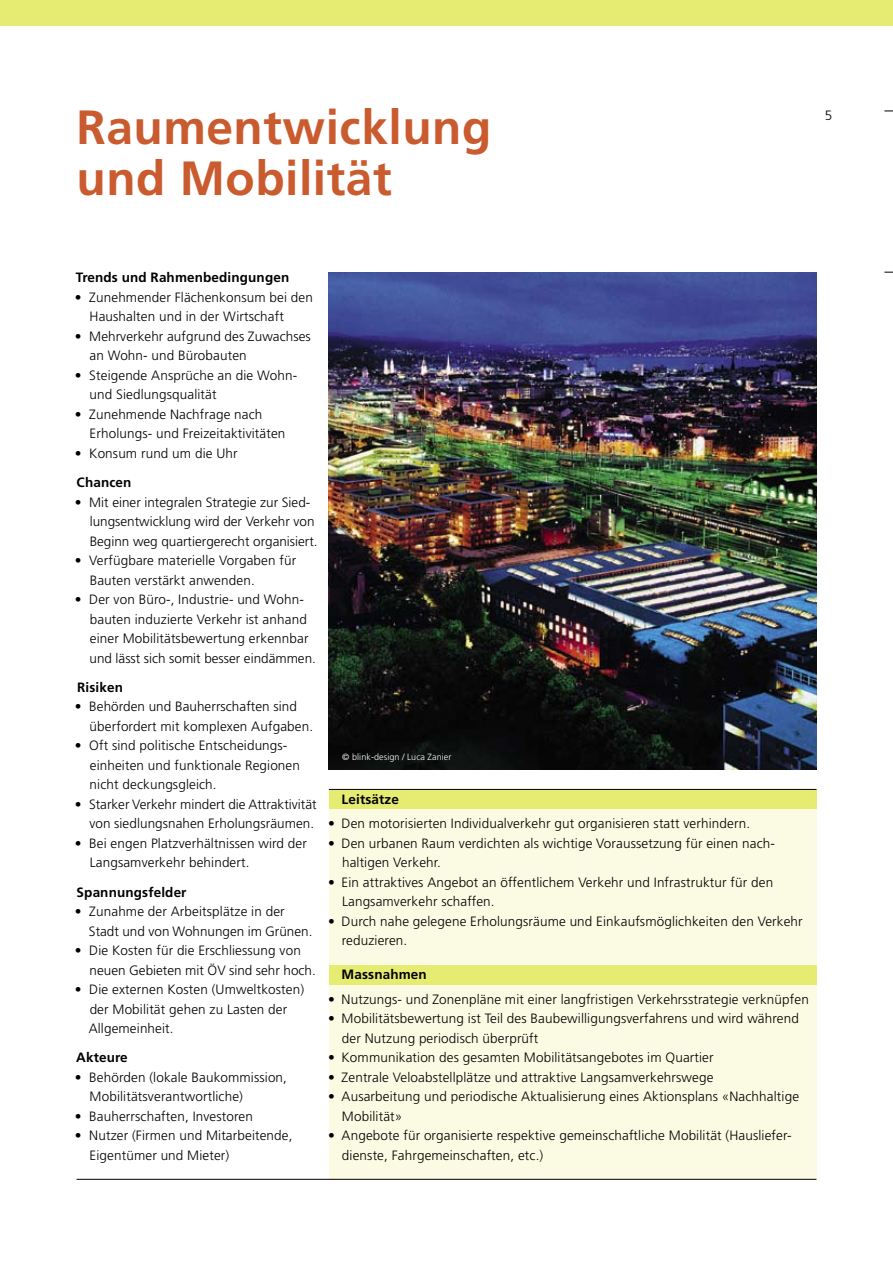
<style>
.page{position:relative;width:893px;height:1263px;background:#fff}
.page>*{position:absolute;margin:0;border:0;box-sizing:border-box;transform-origin:0 0}
.t1{font:700 48px/51px "Frutiger";letter-spacing:.01em;color:#c95b2e}
.t2{font:300 13.5px/19.5px "Frutiger";letter-spacing:.01em;color:#000}
.t3{font:700 13.5px "Frutiger";letter-spacing:.01em;color:#000}
.t4{font:300 9px "Frutiger";letter-spacing:.01em;color:#fff}
</style>
<div class="page">
<div style="left:0;top:0;width:893px;height:26px;background:#e6eb71"></div>
<div style="left:329px;top:789px;width:487px;height:390px;background:#fbfbe4"></div>
<img style="left:329px;top:272px;width:487px;height:498px">
<div style="left:329px;top:965px;width:487px;height:19px;background:#e6eb71"></div>
<div style="left:329px;top:789px;width:487px;height:20px;background:#e6eb71"></div>
<hr style="left:329px;top:789px;width:487px;height:1px;background:#000">
<hr style="left:77px;top:1179px;width:739px;height:1px;background:#000">
<h1 class="t1" style="left:77px;top:101px;width:416px">Raumentwicklung und Mobilität</h1>
<p class="t3" style="left:76px;top:270px;width:215px">Trends und Rahmenbedingungen</p>
<p class="t2" style="left:90px;top:287px;width:225px;text-indent:-15px">• Zunehmender Flächenkonsum bei den<br>Haushalten und in der Wirtschaft</p>
<p class="t2" style="left:89px;top:326px;width:223px;text-indent:-15px">• Mehrverkehr aufgrund des Zuwachses an Wohn- und Bürobauten</p>
<p class="t2" style="left:90px;top:365px;width:209px;text-indent:-15px">• Steigende Ansprüche an die Wohn&shy;und Siedlungsqualität</p>
<p class="t2" style="left:90px;top:404px;width:197px;text-indent:-15px">• Zunehmende Nachfrage nach<br>Erholungs- und Freizeitaktivitäten</p>
<p class="t2" style="left:75px;top:443px;width:164px">• Konsum rund um die Uhr</p>
<p class="t3" style="left:77px;top:474px;width:56px">Chancen</p>
<p class="t2" style="left:90px;top:492px;width:229px;text-indent:-15px">• Mit einer integralen Strategie zur Sied&shy;lungsentwicklung wird der Verkehr von<br>Beginn weg quartiergerecht organisiert.</p>
<p class="t2" style="left:90px;top:551px;width:208px;text-indent:-15px">• Verfügbare materielle Vorgaben für<br>Bauten verstärkt anwenden.</p>
<p class="t2" style="left:90px;top:590px;width:228px;text-indent:-15px">• Der von Büro-, Industrie- und Wohn&shy;bauten induzierte Verkehr ist anhand einer Mobilitätsbewertung erkennbar und lässt sich somit besser eindämmen.</p>
<p class="t3" style="left:77px;top:679px;width:47px">Risiken</p>
<p class="t2" style="left:90px;top:697px;width:225px;text-indent:-15px">• Behörden und Bauherrschaften sind überfordert mit komplexen Aufgaben.</p>
<p class="t2" style="left:90px;top:736px;width:212px;text-indent:-15px">• Oft sind politische Entscheidungs&shy;einheiten und funktionale Regionen nicht deckungsgleich.</p>
<p class="t2" style="left:75px;top:794px;width:243px;text-align:right">• Starker Verkehr mindert die Attrakti-vität von siedlungsnahen Erholungsräumen.</p>
<p class="t2" style="left:90px;top:833px;width:219px;text-indent:-15px">• Bei engen Platzverhältnissen wird der<br>Langsamverkehr behindert.</p>
<p class="t3" style="left:77px;top:884px;width:111px">Spannungsfelder</p>
<p class="t2" style="left:89px;top:902px;width:225px;text-indent:-14px">• Zunahme der Arbeitsplätze in der<br>Stadt und von Wohnungen im Grünen.</p>
<p class="t2" style="left:90px;top:941px;width:228px;text-indent:-15px">• Die Kosten für die Erschliessung von neuen Gebieten mit ÖV sind sehr hoch.</p>
<p class="t2" style="left:89px;top:980px;width:217px;text-indent:-14px">• Die externen Kosten (Umweltkosten) der Mobilität gehen zu Lasten der<br>Allgemeinheit.</p>
<p class="t3" style="left:76px;top:1050px;width:53px">Akteure</p>
<p class="t2" style="left:90px;top:1067px;width:199px;text-indent:-15px">• Behörden (lokale Baukommission,<br>Mobilitätsverantwortliche)</p>
<p class="t2" style="left:75px;top:1106px;width:179px">• Bauherrschaften, Investoren</p>
<p class="t2" style="left:90px;top:1126px;width:204px;text-indent:-15px">• Nutzer (Firmen und Mitarbeitende,<br>Eigentümer und Mieter)</p>
<p class="t4" style="left:342px;top:752px;width:111px">© blink-design / Luca Zanier</p>
<p class="t3" style="left:342px;top:791px;width:59px">Leitsätze</p>
<p class="t2" style="left:328px;top:814px;width:424px">• Den motorisierten Individualverkehr gut organisieren statt verhindern.</p>
<p class="t2" style="left:342px;top:833px;width:433px;text-indent:-14px">• Den urbanen Raum verdichten als wichtige Voraussetzung für einen nach&shy;haltigen Verkehr.</p>
<p class="t2" style="left:342px;top:872px;width:433px;text-indent:-14px">• Ein attraktives Angebot an öffentlichem Verkehr und Infrastruktur für den<br>Langsamverkehr schaffen.</p>
<p class="t2" style="left:342px;top:911px;width:462px;text-indent:-14px">• Durch nahe gelegene Erholungsräume und Einkaufsmöglichkeiten den Verkehr reduzieren.</p>
<p class="t3" style="left:342px;top:966px;width:87px">Massnahmen</p>
<p class="t2" style="left:328px;top:989px;width:482px">• Nutzungs- und Zonenpläne mit einer langfristigen Verkehrsstrategie verknüpfen</p>
<p class="t2" style="left:342px;top:1009px;width:458px;text-indent:-14px">• Mobilitätsbewertung ist Teil des Baubewilligungsverfahrens und wird während der Nutzung periodisch überprüft</p>
<p class="t2" style="left:328px;top:1048px;width:387px">• Kommunikation des gesamten Mobilitätsangebotes im Quartier</p>
<p class="t2" style="left:328px;top:1067px;width:387px">• Zentrale Veloabstellplätze und attraktive Langsamverkehrswege</p>
<p class="t2" style="left:342px;top:1087px;width:459px;text-indent:-14px">• Ausarbeitung und periodische Aktualisierung eines Aktionsplans «Nachhaltige<br>Mobilität»</p>
<p class="t2" style="left:342px;top:1126px;width:451px;text-indent:-14px">• Angebote für organisierte respektive gemeinschaftliche Mobilität (Hausliefer&shy;dienste, Fahrgemeinschaften, etc.)</p>
</div>
